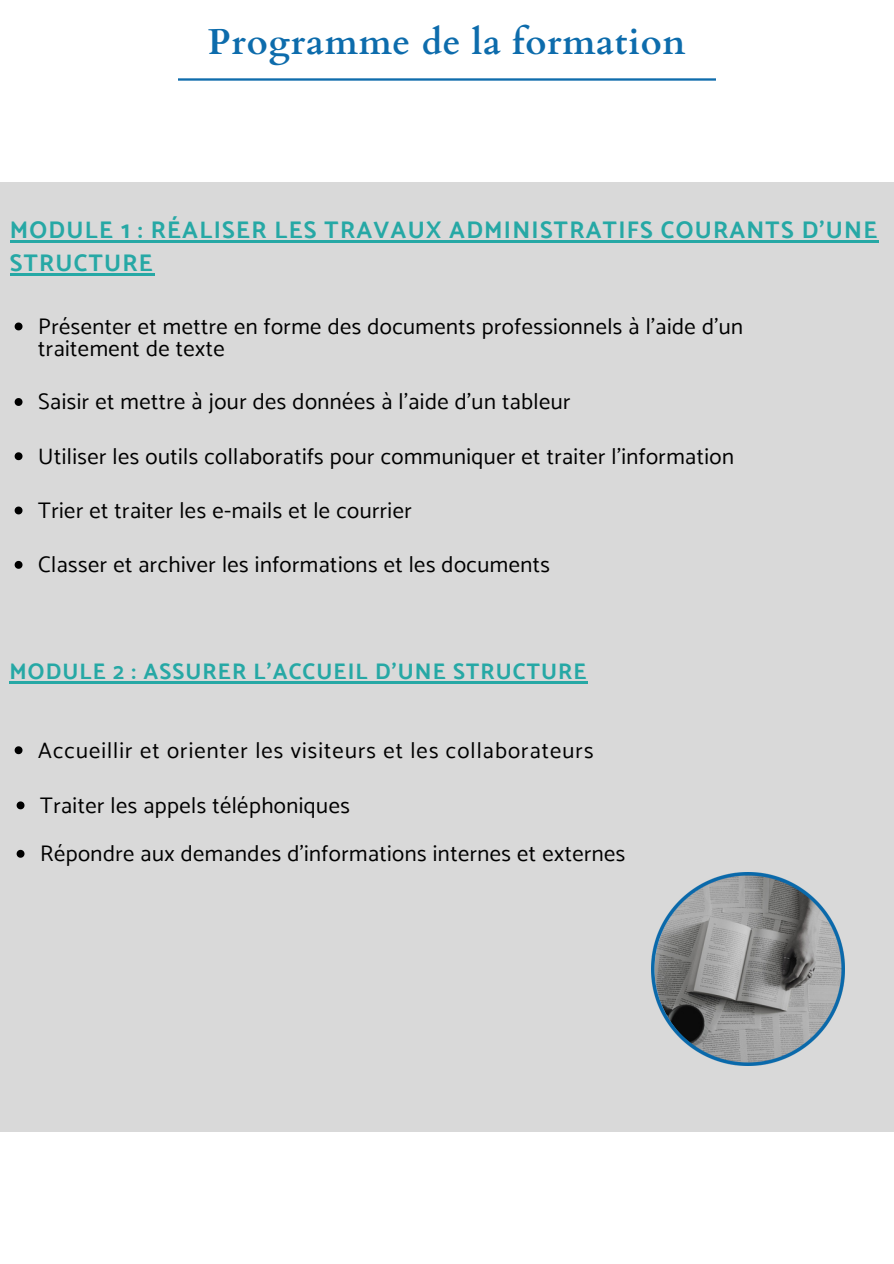
<style>
.page{position:relative;width:894px;height:1264px;background:#fff}
.page>*{position:absolute;margin:0;border:0;box-sizing:border-box;transform-origin:0 0}
.t1{font:700 36px "Cardo";letter-spacing:.02em;color:#0d6cac}
.t2{font:700 24px/32.7px "Catamaran";letter-spacing:.055em;color:#26a8a5}
.t3{font:22.5px/22.5px "Catamaran";letter-spacing:.02em;color:#000}
.t4{font:22.5px "Catamaran";letter-spacing:.05em;color:#000}
.t5{font:700 22.5px "Catamaran";letter-spacing:.05em;color:#26a8a5}
</style>
<div class="page">
<img style="left:178px;top:79px;width:537px;height:2px">
<div style="left:0;top:182px;width:893px;height:949px;background:#d9d9d9"></div>
<img style="left:651px;top:872px;width:193px;height:193px">
<hr style="left:10px;top:241px;width:868px;height:2px;background:#26a8a5">
<hr style="left:10px;top:273px;width:144px;height:2px;background:#26a8a5">
<hr style="left:10px;top:681px;width:577px;height:2px;background:#26a8a5">
<svg style="left:15px;top:746px;width:7px;height:8px"></svg>
<svg style="left:15px;top:322px;width:7px;height:8px"></svg>
<svg style="left:15px;top:398px;width:7px;height:8px"></svg>
<svg style="left:15px;top:452px;width:7px;height:8px"></svg>
<svg style="left:15px;top:506px;width:7px;height:8px"></svg>
<svg style="left:15px;top:561px;width:7px;height:8px"></svg>
<svg style="left:17px;top:801px;width:7px;height:8px"></svg>
<svg style="left:17px;top:849px;width:7px;height:8px"></svg>
<h2 class="t1" style="left:208px;top:18px;width:479px">Programme de la formation</h2>
<p class="t2" style="left:10px;top:214px;width:868px">MODULE 1 : RÉALISER LES TRAVAUX ADMINISTRATIFS COURANTS D'UNE<br>STRUCTURE</p>
<p class="t3" style="left:38px;top:315px;width:706px">Présenter et mettre en forme des documents professionnels à l'aide d'un traitement de texte</p>
<p class="t3" style="left:38px;top:390px;width:533px">Saisir et mettre à jour des données à l'aide d'un tableur</p>
<p class="t3" style="left:38px;top:444px;width:697px">Utiliser les outils collaboratifs pour communiquer et traiter l'information</p>
<h2 class="t3" style="left:38px;top:499px;width:375px">Trier et traiter les e-mails et le courrier</h2>
<p class="t3" style="left:38px;top:553px;width:513px">Classer et archiver les informations et les documents</p>
<p class="t5" style="left:10px;top:658px;width:578px">MODULE 2 : ASSURER L'ACCUEIL D'UNE STRUCTURE</p>
<p class="t4" style="left:38px;top:736px;width:556px">Accueillir et orienter les visiteurs et les collaborateurs</p>
<p class="t3" style="left:40px;top:793px;width:311px">Traiter les appels téléphoniques</p>
<p class="t3" style="left:40px;top:842px;width:586px">Répondre aux demandes d'informations internes et externes</p>
</div>
